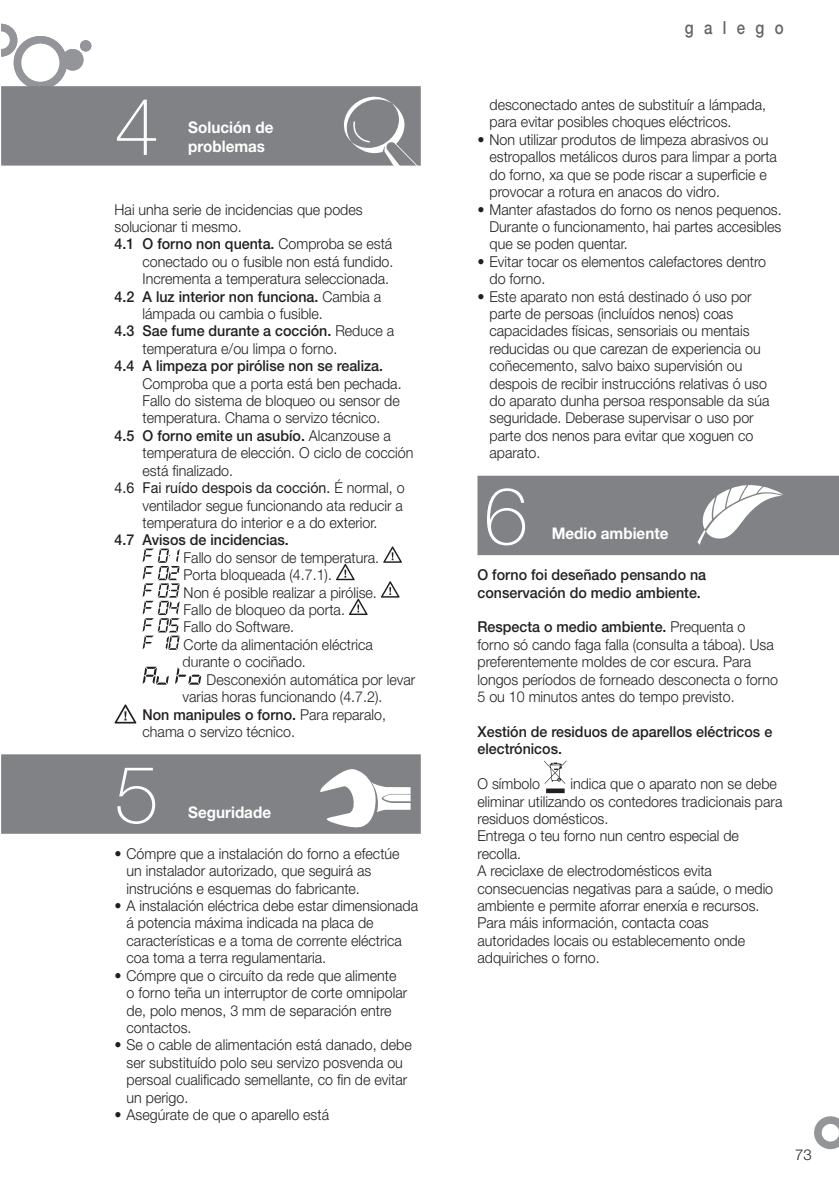
<style>
.page{position:relative;width:839px;height:1192px;background:#fff}
.page>*{position:absolute;margin:0;border:0;box-sizing:border-box;transform-origin:0 0}
.t1{font:100 80px "Helvetica Neue LT Std";color:#fff}
.t2{font:500 18px "Helvetica Neue LT Std";letter-spacing:.695em;color:#636466;scale:.83 1}
.t3{font:700 16px/19.2px "Helvetica Neue LT Std";color:#fff;scale:.95 1}
.t4{font:300 15px/17.4px "Helvetica Neue LT Std";color:#231f20;scale:.95 1}
.t5{font:500 15px/17.4px "Helvetica Neue LT Std";color:#231f20;scale:.95 1}
.t6{font:15px "Helvetica Neue LT Std";color:#231f20;scale:.95 1}
.t7{font:300 15px "Helvetica Neue LT Std";color:#231f20}
.s1{font-weight:300}
.s2{font-weight:500}
</style>
<div class="page">
<svg style="left:814px;top:1116px;width:25px;height:32px"></svg>
<svg style="left:1px;top:24px;width:16px;height:33px"></svg>
<div style="left:14px;top:36px;width:53px;height:53px;border:8px solid #939598;border-radius:50%"></div>
<div style="left:62px;top:49px;width:21px;height:22px;background:#939598;border-radius:50%"></div>
<div style="left:80px;top:40px;width:11px;height:11px;background:#939598;border-radius:50%"></div>
<div style="left:2px;top:87px;width:418px;height:77px;background:#808285"></div>
<div style="left:1px;top:86px;width:420px;height:79px;border:2px solid #808285"></div>
<div style="left:2px;top:755px;width:418px;height:77px;background:#808285"></div>
<div style="left:1px;top:754px;width:420px;height:79px;border:2px solid #808285"></div>
<svg style="left:383px;top:546px;width:19px;height:16px"></svg>
<svg style="left:336px;top:563px;width:19px;height:17px"></svg>
<svg style="left:381px;top:581px;width:19px;height:16px"></svg>
<svg style="left:349px;top:598px;width:19px;height:17px"></svg>
<svg style="left:143px;top:548px;width:37px;height:101px"></svg>
<svg style="left:143px;top:666px;width:59px;height:18px"></svg>
<svg style="left:114px;top:704px;width:23px;height:19px"></svg>
<div style="left:546px;top:788px;width:18px;height:5px;background:#231f20"></div>
<svg style="left:544px;top:760px;width:22px;height:23px"></svg>
<svg style="left:343px;top:96px;width:78px;height:70px"></svg>
<svg style="left:320px;top:769px;width:90px;height:59px"></svg>
<svg style="left:477px;top:475px;width:362px;height:80px;background:#8a8c8e"></svg>
<h1 class="t1" style="left:115px;top:98px;width:46px">4</h1>
<p class="t3" style="left:188px;top:119px;width:91px">Solución de problemas</p>
<p class="t4" style="left:115px;top:202px;width:263px">Hai unha serie de incidencias que podes</p>
<p class="t4" style="left:115px;top:220px;width:135px">solucionar ti mesmo.</p>
<p class="t5" style="left:115px;top:237px;width:294px">4.1 O forno non quenta. <span class="s1">Comproba se está</span></p>
<p class="t4" style="left:143px;top:254px;width:265px">conectado ou o fusible non está fundido.</p>
<p class="t4" style="left:143px;top:272px;width:261px">Incrementa a temperatura seleccionada.</p>
<p class="t5" style="left:115px;top:289px;width:282px">4.2 A luz interior non funciona. <span class="s1">Cambia a</span></p>
<p class="t4" style="left:143px;top:307px;width:191px">lámpada ou cambia o fusible.</p>
<p class="t5" style="left:115px;top:324px;width:296px">4.3 Sae fume durante a cocción. <span class="s1">Reduce a</span></p>
<p class="t4" style="left:143px;top:341px;width:207px">temperatura e/ou limpa o forno.</p>
<p class="t5" style="left:115px;top:359px;width:284px">4.4 A limpeza por pirólise non se realiza.</p>
<p class="t4" style="left:143px;top:376px;width:274px">Comproba que a porta está ben pechada.</p>
<p class="t4" style="left:143px;top:394px;width:272px">Fallo do sistema de bloqueo ou sensor de</p>
<p class="t4" style="left:143px;top:411px;width:252px">temperatura. Chama o servizo técnico.</p>
<p class="t5" style="left:115px;top:428px;width:292px">4.5 O forno emite un asubío. <span class="s1">Alcanzouse a</span></p>
<p class="t4" style="left:143px;top:446px;width:287px">temperatura de elección. O ciclo de cocción</p>
<p class="t4" style="left:143px;top:463px;width:97px">está finalizado.</p>
<p class="t6" style="left:115px;top:482px;width:307px">4.6 Fai ruído despois da cocción. <span class="s1">É normal, o</span></p>
<p class="t4" style="left:143px;top:498px;width:275px">ventilador segue funcionando ata reducir a</p>
<p class="t4" style="left:143px;top:515px;width:249px">temperatura do interior e a do exterior.</p>
<p class="t5" style="left:115px;top:533px;width:185px">4.7 Avisos de incidencias.</p>
<p class="t4" style="left:183px;top:550px;width:208px">Fallo do sensor de temperatura.<br>Porta bloqueada (4.7.1).<br>Non é posible realizar a pirólise.<br>Fallo de bloqueo da porta.<br>Fallo do Software.<br>Corte da alimentación eléctrica durante o cociñado.</p>
<p class="t4" style="left:207px;top:672px;width:221px">Desconexión automática por levar</p>
<p class="t4" style="left:183px;top:689px;width:212px">varias horas funcionando (4.7.2).</p>
<p class="t5" style="left:143px;top:707px;width:258px">Non manipules o forno. <span class="s1">Para reparalo,</span></p>
<p class="t4" style="left:143px;top:724px;width:162px">chama o servizo técnico.</p>
<h1 class="t1" style="left:115px;top:765px;width:46px">5</h1>
<p class="t3" style="left:188px;top:804px;width:89px">Seguridade</p>
<p class="t4" style="left:127px;top:846px;width:289px;text-indent:-12px">• Cómpre que a instalación do forno a efectúe un instalador autorizado, que seguirá as instrucións e esquemas do fabricante.</p>
<p class="t4" style="left:127px;top:898px;width:308px;text-indent:-12px">• A instalación eléctrica debe estar dimensionada á potencia máxima indicada na placa de características e a toma de corrente eléctrica coa toma a terra regulamentaria.</p>
<p class="t4" style="left:127px;top:968px;width:297px;text-indent:-12px">• Cómpre que o circuíto da rede que alimente o forno teña un interruptor de corte omnipolar de, polo menos, 3 mm de separación entre contactos.</p>
<p class="t4" style="left:127px;top:1037px;width:302px;text-indent:-12px">• Se o cable de alimentación está danado, debe ser substituído polo seu servizo posvenda ou persoal cualificado semellante, co fin de evitar un perigo.</p>
<p class="t4" style="left:115px;top:1107px;width:227px">• Asegúrate de que o aparello está</p>
<p class="t2" style="left:685px;top:21px;width:121px">galego</p>
<p class="t4" style="left:489px;top:98px;width:293px">desconectado antes de substituír a lámpada, para evitar posibles choques eléctricos.</p>
<p class="t4" style="left:489px;top:133px;width:304px;text-indent:-12px">• Non utilizar produtos de limpeza abrasivos ou estropallos metálicos duros para limpar a porta do forno, xa que se pode riscar a superficie e provocar a rotura en anacos do vidro.</p>
<p class="t4" style="left:489px;top:202px;width:309px;text-align:justify;text-indent:-12px">• Manter afastados do forno os nenos pequenos.<br>Durante o funcionamento, hai partes accesibles que se poden quentar.</p>
<p class="t4" style="left:489px;top:254px;width:293px;text-indent:-12px">• Evitar tocar os elementos calefactores dentro do forno.</p>
<p class="t4" style="left:489px;top:289px;width:296px;text-indent:-12px">• Este aparato non está destinado ó uso por parte de persoas (incluídos nenos) coas capacidades físicas, sensoriais ou mentais reducidas ou que carezan de experiencia ou coñecemento, salvo baixo supervisión ou despois de recibir instruccións relativas ó uso do aparato dunha persoa responsable da súa seguridade. Deberase supervisar o uso por parte dos nenos para evitar que xoguen co aparato.</p>
<h1 class="t1" style="left:483px;top:487px;width:46px">6</h1>
<p class="t3" style="left:552px;top:525px;width:124px">Medio ambiente</p>
<p class="t5" style="left:477px;top:568px;width:242px">O forno foi deseñado pensando na conservación do medio ambiente.</p>
<p class="t4" style="left:477px;top:620px;width:318px"><span class="s2">Respecta o medio ambiente.</span> Prequenta o forno só cando faga falla (consulta a táboa). Usa preferentemente moldes de cor escura. Para longos períodos de forneado desconecta o forno 5 ou 10 minutos antes do tempo previsto.</p>
<p class="t5" style="left:477px;top:724px;width:312px">Xestión de residuos de aparellos eléctricos e electrónicos.</p>
<p class="t4" style="left:477px;top:776px;width:67px">O símbolo</p>
<p class="t4" style="left:477px;top:776px;width:322px;text-indent:93px">indica que o aparato non se debe eliminar utilizando os contedores tradicionais para residuos domésticos.<br>Entrega o teu forno nun centro especial de recolla.<br>A reciclaxe de electrodomésticos evita consecuencias negativas para a saúde, o medio ambiente e permite aforrar enerxía e recursos.<br>Para máis información, contacta coas autoridades locais ou establecemento onde adquiriches o forno.</p>
<p class="t7" style="left:795px;top:1148px;width:18px">73</p>
</div>
